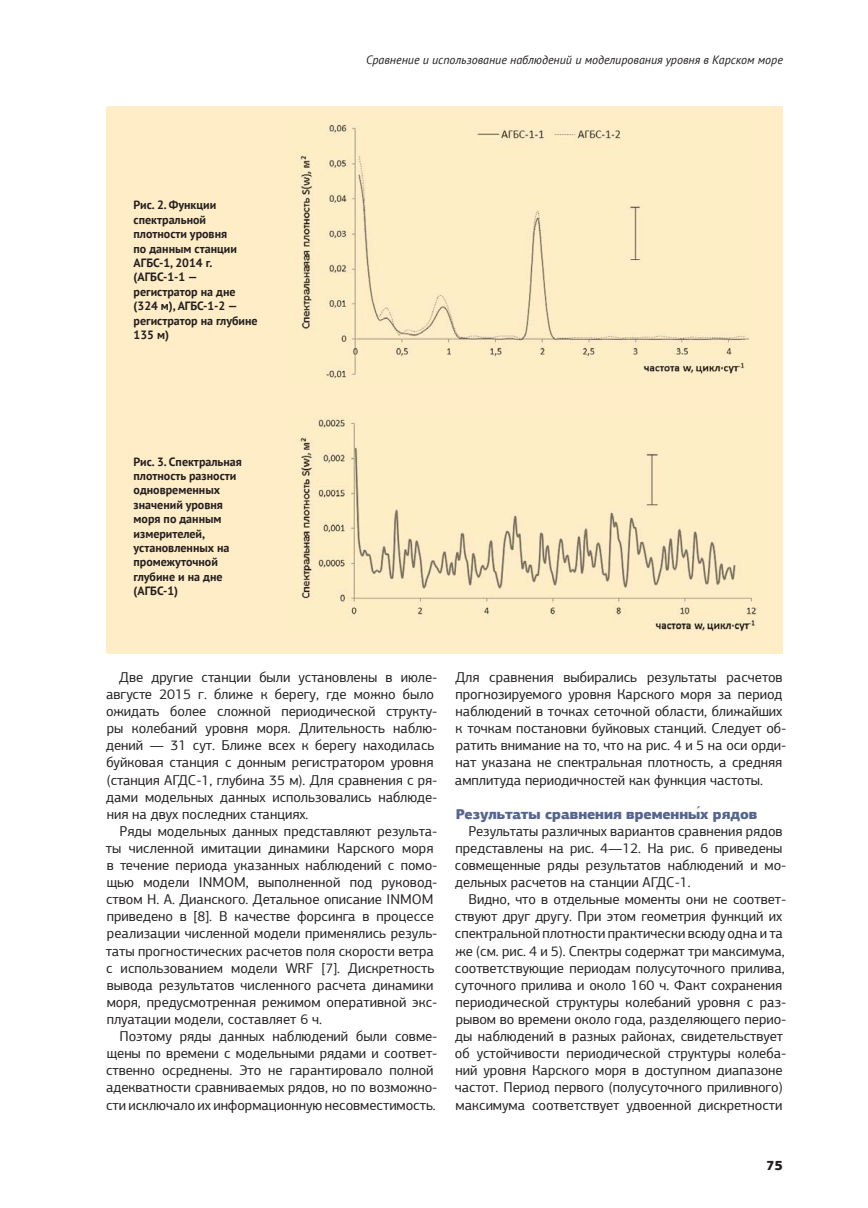
<style>
.page{position:relative;width:868px;height:1208px;background:#fff}
.page>*{position:absolute;margin:0;border:0;box-sizing:border-box;transform-origin:0 0}
.t1{font:14.25px/17.1px "PF Agora Sans Pro";letter-spacing:-.005em;color:#231f20}
.t2{font:900 14.25px "PF Agora Sans Pro";letter-spacing:-.005em;color:#566490}
.t3{font:900 13.5px "PF Agora Sans Pro";color:#231f20}
.t4{font:700 12px/14.4px "PT Sans";color:#231f20}
.t5{font:italic 12px "PT Sans";color:#231f20}
.s1{font-family:"Times New Roman";font-weight:700}
</style>
<div class="page">
<div style="left:106px;top:106px;width:676px;height:548px;background:#ffedc7"></div>
<img style="left:297px;top:125px;width:451px;height:254px">
<img style="left:300px;top:419px;width:456px;height:213px">
<p class="t4" style="left:134px;top:198px;width:126px">Рис. 2. Функции спектральной плотности уровня<br>по данным станции<br>АГБС-1, 2014 г. (АГБС-1-1 — регистратор на дне (324 м), АГБС-1-2 — регистратор на глубине<br>135 м)</p>
<p class="t4" style="left:134px;top:454px;width:110px">Рис. 3. Спектральная плотность разности одновременных значений уровня моря по данным измерителей, установленных на промежуточной глубине и на дне (АГБС-1)</p>
<p class="t5" style="left:366px;top:52px;width:418px">Сравнение и использование наблюдений и моделирования уровня в Карском море</p>
<p class="t1" style="left:106px;top:670px;width:333px;text-indent:13px">Две другие станции были установлены в июле&shy;августе 2015 г. ближе к берегу, где можно было ожидать более сложной периодической структу&shy;ры колебаний уровня моря. Длительность наблю&shy;дений — 31 сут. Ближе всех к берегу находилась буйковая станция с донным регистратором уровня (станция АГДС-1, глубина 35 м). Для сравнения с ря&shy;дами модельных данных использовались наблюде&shy;ния на двух последних станциях.</p>
<p class="t1" style="left:106px;top:823px;width:333px;text-indent:14px">Ряды модельных данных представляют результа&shy;ты численной имитации динамики Карского моря в течение периода указанных наблюдений с помо&shy;щью модели INMOM, выполненной под руковод&shy;ством Н. А. Дианского. Детальное описание INMOM приведено в [8]. В качестве форсинга в процессе реализации численной модели применялись резуль&shy;таты прогностических расчетов поля скорости ветра с использованием модели WRF [7]. Дискретность вывода результатов численного расчета динамики моря, предусмотренная режимом оперативной экс&shy;плуатации модели, составляет 6 ч.</p>
<p class="t1" style="left:106px;top:1029px;width:333px;text-indent:14px">Поэтому ряды данных наблюдений были совме&shy;щены по времени с модельными рядами и соответ&shy;ственно осреднены. Это не гарантировало полной адекватности сравниваемых рядов, но по возможно&shy;сти исключало их информационную несовместимость.</p>
<p class="t1" style="left:455px;top:670px;width:333px">Для сравнения выбирались результаты расчетов прогнозируемого уровня Карского моря за период наблюдений в точках сеточной области, ближайших к точкам постановки буйковых станций. Следует об&shy;ратить внимание на то, что на рис. 4 и 5 на оси орди&shy;нат указана не спектральная плотность, а средняя амплитуда периодичностей как функция частоты.</p>
<p class="t2" style="left:456px;top:808px;width:303px">Результаты сравнения временных<span class="s1">́</span> рядов</p>
<p class="t1" style="left:468px;top:823px;width:316px">Результаты различных вариантов сравнения рядов</p>
<p class="t1" style="left:455px;top:841px;width:328px">представлены на рис. 4—12. На рис. 6 приведены</p>
<p class="t1" style="left:455px;top:858px;width:333px">совмещенные ряды результатов наблюдений и мо-</p>
<p class="t1" style="left:455px;top:875px;width:237px">дельных расчетов на станции АГДС-1.</p>
<p class="t1" style="left:468px;top:892px;width:319px">Видно, что в отдельные моменты они не соответ-</p>
<p class="t1" style="left:455px;top:909px;width:329px">ствуют друг другу. При этом геометрия функций их</p>
<p class="t1" style="left:455px;top:926px;width:329px">спектральной плотности практически всюду одна и та</p>
<p class="t1" style="left:455px;top:943px;width:331px">же (см. рис. 4 и 5). Спектры содержат три максимума,</p>
<p class="t1" style="left:455px;top:960px;width:331px">соответствующие периодам полусуточного прилива,</p>
<p class="t1" style="left:455px;top:977px;width:329px">суточного прилива и около 160 ч. Факт сохранения</p>
<p class="t1" style="left:455px;top:994px;width:332px">периодической структуры колебаний уровня с раз-</p>
<p class="t1" style="left:456px;top:1012px;width:332px">рывом во времени около года, разделяющего перио-</p>
<p class="t1" style="left:455px;top:1029px;width:329px">ды наблюдений в разных районах, свидетельствует</p>
<p class="t1" style="left:455px;top:1046px;width:333px">об устойчивости периодической структуры колеба-</p>
<p class="t1" style="left:455px;top:1063px;width:328px">ний уровня Карского моря в доступном диапазоне</p>
<p class="t1" style="left:454px;top:1080px;width:329px">частот. Период первого (полусуточного приливного)</p>
<p class="t1" style="left:455px;top:1097px;width:328px">максимума соответствует удвоенной дискретности</p>
<p class="t3" style="left:766px;top:1159px;width:18px">75</p>
</div>
